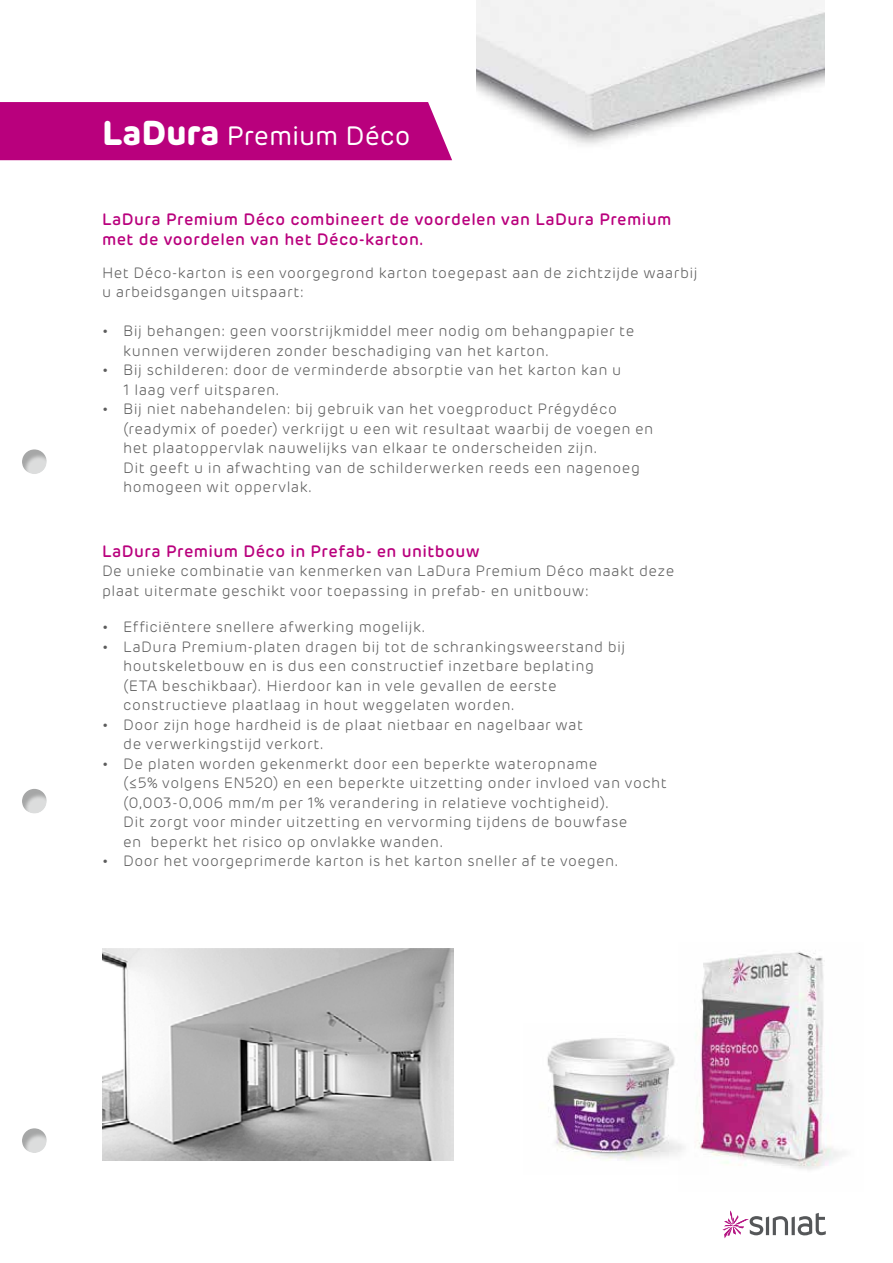
<style>
.page{position:relative;width:893px;height:1263px;background:#fff}
.page>*{position:absolute;margin:0;border:0;box-sizing:border-box;transform-origin:0 0}
.t1{font:26.55px "Rubrik";letter-spacing:-.005em;color:#fff}
.t2{font:500 16.5px/19.5px "Rubrik";letter-spacing:.025em;color:#b9007d}
.t3{font:300 15px/19.5px "Rubrik";letter-spacing:.03em;color:#5d5d5d}
.s1{font-weight:700;font-size:34.2px}
.s2{font-weight:400;font-size:13.5px}
</style>
<div class="page">
<div style="left:21px;top:788px;width:28px;height:27px;background:#000;opacity:.25"></div>
<div style="left:21px;top:449px;width:28px;height:27px;background:#000;opacity:.25"></div>
<div style="left:21px;top:1128px;width:28px;height:27px;background:#000;opacity:.25"></div>
<svg style="left:722px;top:1210px;width:104px;height:28px"></svg>
<div style="left:0;top:102px;width:452px;height:58px;background:#b9007d"></div>
<img style="left:102px;top:948px;width:351px;height:213px">
<img style="left:701px;top:951px;width:141px;height:219px">
<img style="left:547px;top:1024px;width:161px;height:146px">
<img style="left:477px;top:0;width:348px;height:145px">
<h1 class="t1" style="left:102px;top:120px;width:310px"><span class="s1">LaDura</span> Premium Déco</h1>
<p class="t2" style="left:102px;top:210px;width:571px">LaDura Premium Déco combineert de voordelen van LaDura Premium met de voordelen van het Déco-karton.</p>
<p class="t3" style="left:102px;top:263px;width:597px">Het Déco-karton is een voorgegrond karton toegepast aan de zichtzijde waarbij u arbeidsgangen uitspaart:</p>
<p class="t3" style="left:123px;top:321px;width:512px;text-indent:-21px"><span class="s2">•</span> Bij behangen: geen voorstrijkmiddel meer nodig om behangpapier te kunnen verwijderen zonder beschadiging van het karton.</p>
<p class="t3" style="left:123px;top:360px;width:500px;text-indent:-21px"><span class="s2">•</span> Bij schilderen: door de verminderde absorptie van het karton kan u<br>1 laag verf uitsparen.</p>
<p class="t3" style="left:123px;top:399px;width:532px;text-indent:-21px"><span class="s2">•</span> Bij niet nabehandelen: bij gebruik van het voegproduct Prégydéco (readymix of poeder) verkrijgt u een wit resultaat waarbij de voegen en het plaatoppervlak nauwelijks van elkaar te onderscheiden zijn.<br>Dit geeft u in afwachting van de schilderwerken reeds een nagenoeg homogeen wit oppervlak.</p>
<p class="t2" style="left:102px;top:541px;width:379px">LaDura Premium Déco in Prefab- en unitbouw</p>
<p class="t3" style="left:102px;top:562px;width:574px">De unieke combinatie van kenmerken van LaDura Premium Déco maakt deze plaat uitermate geschikt voor toepassing in prefab- en unitbouw:</p>
<p class="t3" style="left:102px;top:618px;width:325px"><span class="s2">•</span> Efficiëntere snellere afwerking mogelijk.</p>
<p class="t3" style="left:123px;top:637px;width:504px;text-indent:-21px"><span class="s2">•</span> LaDura Premium-platen dragen bij tot de schrankingsweerstand bij houtskeletbouw en is dus een constructief inzetbare beplating (ETA beschikbaar). Hierdoor kan in vele gevallen de eerste constructieve plaatlaag in hout weggelaten worden.</p>
<p class="t3" style="left:123px;top:715px;width:461px;text-indent:-21px"><span class="s2">•</span> Door zijn hoge hardheid is de plaat nietbaar en nagelbaar wat de verwerkingstijd verkort.</p>
<p class="t3" style="left:123px;top:754px;width:545px;text-indent:-21px"><span class="s2">•</span> De platen worden gekenmerkt door een beperkte wateropname<br>(≤5% volgens EN520) en een beperkte uitzetting onder invloed van vocht (0,003-0,006 mm/m per 1% verandering in relatieve vochtigheid).<br>Dit zorgt voor minder uitzetting en vervorming tijdens de bouwfase<br>en beperkt het risico op onvlakke wanden.</p>
<p class="t3" style="left:102px;top:852px;width:518px"><span class="s2">•</span> Door het voorgeprimerde karton is het karton sneller af te voegen.</p>
</div>
